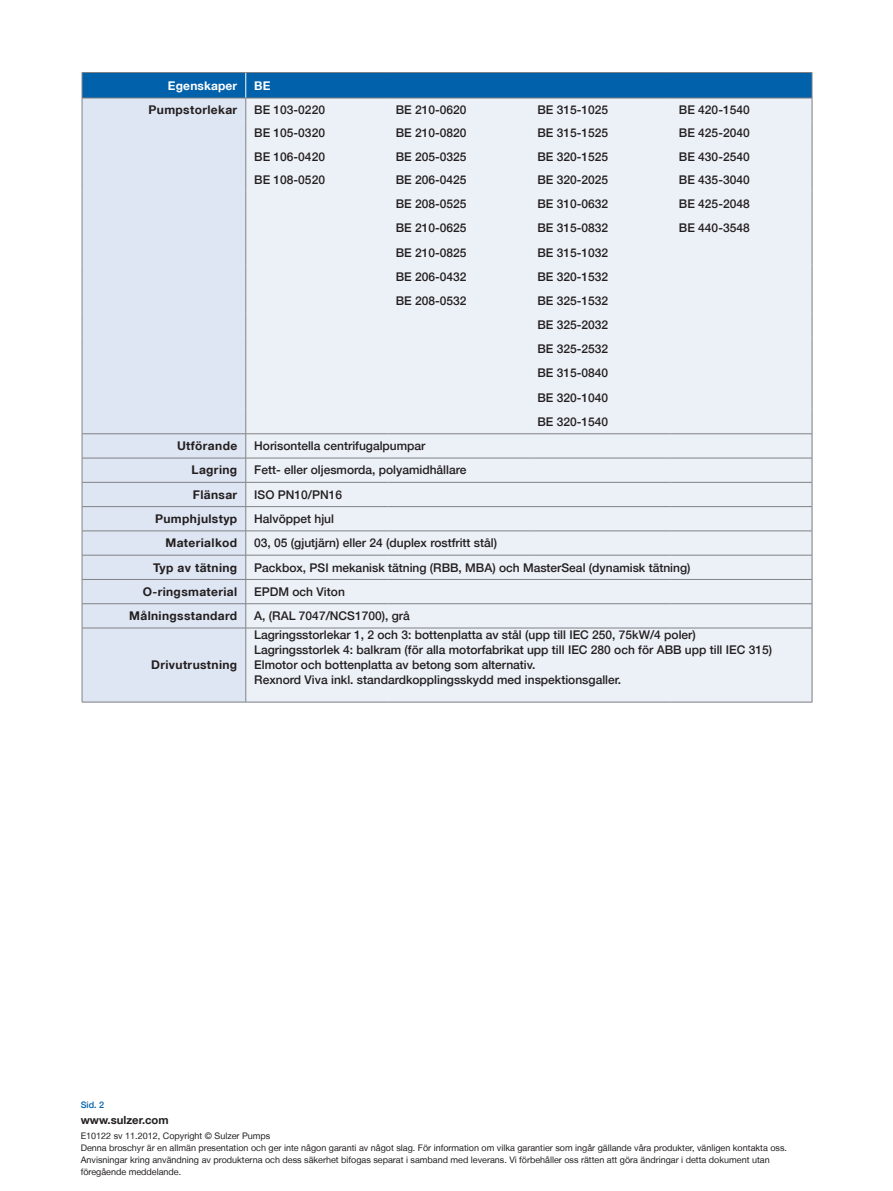
<style>
.page{position:relative;width:893px;height:1191px;background:#fff}
.page>*{position:absolute;margin:0;border:0;box-sizing:border-box;transform-origin:0 0}
.Leipis{font:500 12px/15px "Helvetica Neue LT";color:#231f20}
.Tabelle_PRODUKT{font:700 12px "Helvetica Neue LT";letter-spacing:.03em;color:#231f20}
.Tabelle_klein{font:700 12px "Helvetica Neue LT";letter-spacing:.01em;color:#fff}
.t1{font:700 11.25px "Helvetica Neue LT Com";color:#231f20}
.t2{font:9px/12px "Helvetica Neue LT";color:#231f20}
.t3{font:500 9px "Helvetica Neue LT";color:#0161aa}
</style>
<div class="page">
<div style="left:82px;top:96px;width:730px;height:606px;background:#ecf0f7"></div>
<div style="left:83px;top:629px;width:163px;height:73px;background:#dfe6f3"></div>
<svg style="left:82px;top:72px;width:731px;height:556px"></svg>
<hr style="left:246px;top:603px;width:141px;height:1px;background:#808285">
<hr style="left:387px;top:603px;width:142px;height:1px;background:#808285">
<hr style="left:529px;top:603px;width:141px;height:1px;background:#808285">
<hr style="left:670px;top:603px;width:142px;height:1px;background:#808285">
<hr style="left:82px;top:628px;width:1px;height:74px;background:#808285">
<hr style="left:82px;top:628px;width:164px;height:1px;background:#808285">
<hr style="left:82px;top:702px;width:164px;height:1px;background:#808285">
<hr style="left:246px;top:628px;width:1px;height:74px;background:#808285">
<hr style="left:812px;top:628px;width:1px;height:74px;background:#808285">
<hr style="left:246px;top:628px;width:141px;height:1px;background:#808285">
<hr style="left:387px;top:628px;width:142px;height:1px;background:#808285">
<hr style="left:529px;top:628px;width:141px;height:1px;background:#808285">
<hr style="left:670px;top:628px;width:142px;height:1px;background:#808285">
<hr style="left:246px;top:702px;width:141px;height:1px;background:#808285">
<hr style="left:387px;top:702px;width:142px;height:1px;background:#808285">
<hr style="left:529px;top:702px;width:141px;height:1px;background:#808285">
<hr style="left:670px;top:702px;width:142px;height:1px;background:#808285">
<p class="Tabelle_klein" style="left:168px;top:78px;width:71px">Egenskaper</p>
<p class="Tabelle_klein" style="left:254px;top:78px;width:18px">BE</p>
<p class="Tabelle_PRODUKT" style="left:149px;top:102px;width:90px">Pumpstorlekar</p>
<p class="Leipis" style="left:254px;top:102px;width:72px">BE 103-0220</p>
<p class="Leipis" style="left:396px;top:102px;width:72px">BE 210-0620</p>
<p class="Leipis" style="left:537px;top:102px;width:72px">BE 315-1025</p>
<p class="Leipis" style="left:679px;top:102px;width:72px">BE 420-1540</p>
<p class="Leipis" style="left:254px;top:125px;width:72px">BE 105-0320</p>
<p class="Leipis" style="left:396px;top:125px;width:72px">BE 210-0820</p>
<p class="Leipis" style="left:537px;top:125px;width:72px">BE 315-1525</p>
<p class="Leipis" style="left:679px;top:125px;width:72px">BE 425-2040</p>
<p class="Leipis" style="left:254px;top:149px;width:72px">BE 106-0420</p>
<p class="Leipis" style="left:396px;top:149px;width:72px">BE 205-0325</p>
<p class="Leipis" style="left:537px;top:149px;width:72px">BE 320-1525</p>
<p class="Leipis" style="left:679px;top:149px;width:72px">BE 430-2540</p>
<p class="Leipis" style="left:254px;top:172px;width:72px">BE 108-0520</p>
<p class="Leipis" style="left:396px;top:172px;width:72px">BE 206-0425</p>
<p class="Leipis" style="left:537px;top:172px;width:72px">BE 320-2025</p>
<p class="Leipis" style="left:679px;top:172px;width:72px">BE 435-3040</p>
<p class="Leipis" style="left:396px;top:196px;width:72px">BE 208-0525</p>
<p class="Leipis" style="left:537px;top:196px;width:72px">BE 310-0632</p>
<p class="Leipis" style="left:679px;top:196px;width:72px">BE 425-2048</p>
<p class="Leipis" style="left:396px;top:220px;width:72px">BE 210-0625</p>
<p class="Leipis" style="left:537px;top:220px;width:72px">BE 315-0832</p>
<p class="Leipis" style="left:679px;top:220px;width:72px">BE 440-3548</p>
<p class="Leipis" style="left:396px;top:245px;width:72px">BE 210-0825</p>
<p class="Leipis" style="left:537px;top:245px;width:72px">BE 315-1032</p>
<p class="Leipis" style="left:396px;top:269px;width:72px">BE 206-0432</p>
<p class="Leipis" style="left:537px;top:269px;width:72px">BE 320-1532</p>
<p class="Leipis" style="left:396px;top:293px;width:72px">BE 208-0532</p>
<p class="Leipis" style="left:537px;top:293px;width:72px">BE 325-1532</p>
<p class="Leipis" style="left:537px;top:317px;width:72px">BE 325-2032</p>
<p class="Leipis" style="left:537px;top:341px;width:72px">BE 325-2532</p>
<p class="Leipis" style="left:537px;top:365px;width:72px">BE 315-0840</p>
<p class="Leipis" style="left:537px;top:390px;width:72px">BE 320-1040</p>
<p class="Leipis" style="left:537px;top:414px;width:72px">BE 320-1540</p>
<p class="Tabelle_PRODUKT" style="left:177px;top:438px;width:62px">Utförande</p>
<p class="Leipis" style="left:254px;top:438px;width:173px">Horisontella centrifugalpumpar</p>
<p class="Tabelle_PRODUKT" style="left:192px;top:463px;width:47px">Lagring</p>
<p class="Leipis" style="left:254px;top:462px;width:214px">Fett- eller oljesmorda, polyamidhållare</p>
<p class="Tabelle_PRODUKT" style="left:193px;top:487px;width:46px">Flänsar</p>
<p class="Leipis" style="left:254px;top:487px;width:89px">ISO PN10/PN16</p>
<p class="Tabelle_PRODUKT" style="left:155px;top:511px;width:84px">Pumphjulstyp</p>
<p class="Leipis" style="left:254px;top:511px;width:81px">Halvöppet hjul</p>
<p class="Tabelle_PRODUKT" style="left:165px;top:535px;width:73px">Materialkod</p>
<p class="Leipis" style="left:254px;top:535px;width:244px">03, 05 (gjutjärn) eller 24 (duplex rostfritt stål)</p>
<p class="Tabelle_PRODUKT" style="left:153px;top:560px;width:86px">Typ av tätning</p>
<p class="Leipis" style="left:254px;top:560px;width:438px">Packbox, PSI mekanisk tätning (RBB, MBA) och MasterSeal (dynamisk tätning)</p>
<p class="Tabelle_PRODUKT" style="left:143px;top:584px;width:96px">O-ringsmaterial</p>
<p class="Leipis" style="left:254px;top:584px;width:92px">EPDM och Viton</p>
<p class="Tabelle_PRODUKT" style="left:129px;top:608px;width:110px">Målningsstandard</p>
<p class="Leipis" style="left:254px;top:608px;width:157px">A, (RAL 7047/NCS1700), grå</p>
<p class="Tabelle_PRODUKT" style="left:151px;top:657px;width:88px">Drivutrustning</p>
<p class="Leipis" style="left:254px;top:627px;width:519px">Lagringsstorlekar 1, 2 och 3: bottenplatta av stål (upp till IEC 250, 75kW/4 poler)<br>Lagringsstorlek 4: balkram (för alla motorfabrikat upp till IEC 280 och för ABB upp till IEC 315)</p>
<p class="Leipis" style="left:254px;top:657px;width:283px">Elmotor och bottenplatta av betong som alternativ.</p>
<p class="Leipis" style="left:254px;top:672px;width:368px">Rexnord Viva inkl. standardkopplingsskydd med inspektionsgaller.</p>
<p class="t3" style="left:81px;top:1099px;width:25px">Sid. 2</p>
<p class="t1" style="left:81px;top:1113px;width:89px">www.sulzer.com</p>
<p class="t2" style="left:81px;top:1129px;width:191px">E10122 sv 11.2012, Copyright © Sulzer Pumps</p>
<p class="t2" style="left:81px;top:1141px;width:708px">Denna broschyr är en allmän presentation och ger inte någon garanti av något slag. För information om vilka garantier som ingår gällande våra produkter, vänligen kontakta oss.<br>Anvisningar kring användning av produkterna och dess säkerhet bifogas separat i samband med leverans. Vi förbehåller oss rätten att göra ändringar i detta dokument utan föregående meddelande.</p>
</div>
